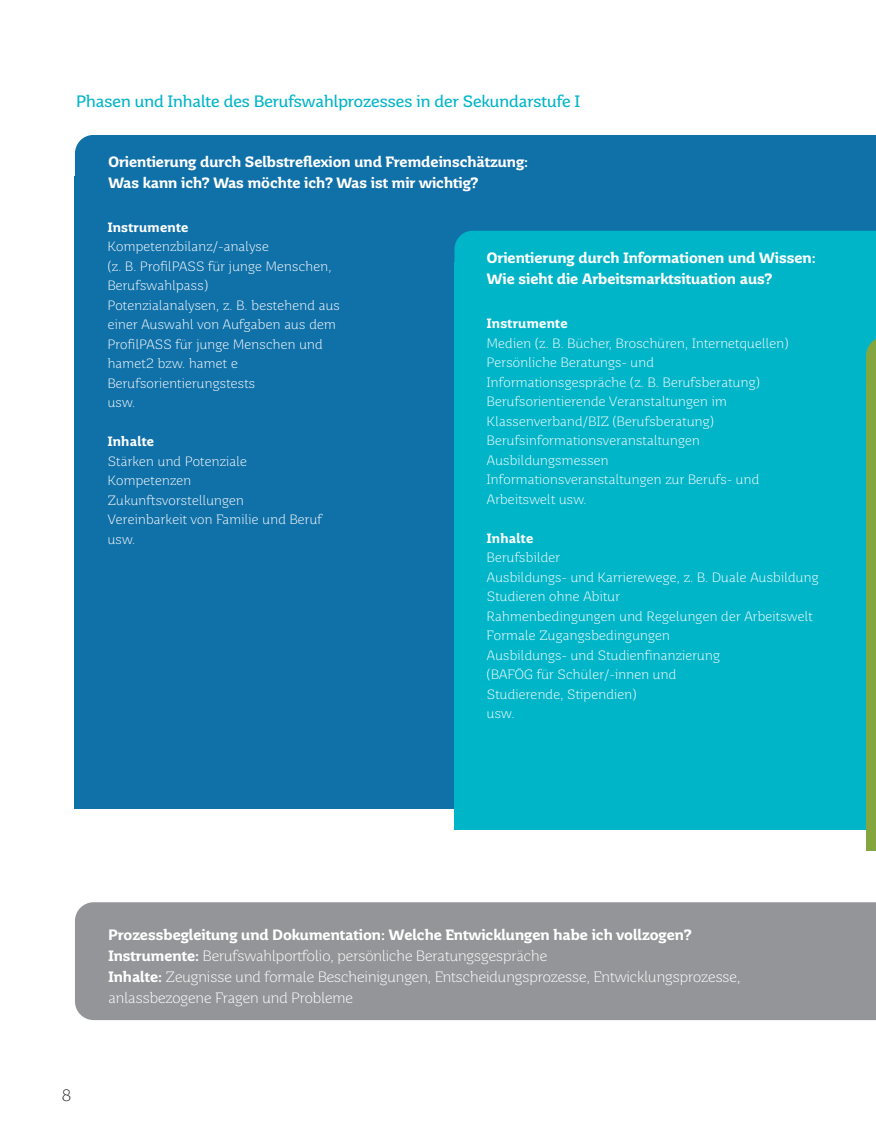
<style>
.page{position:relative;width:876px;height:1136px;background:#fff}
.page>*{position:absolute;margin:0;border:0;box-sizing:border-box;transform-origin:0 0}
.t1{font:16.5px "Saar Pro";color:#00b5c8}
.t2{font:300 16.5px "Saar Pro";color:#231f20}
.t3{font:300 15px/21px "Saar Pro";color:#fff}
.t4{font:700 15px/21px "Saar Pro";color:#fff}
.t5{font:300 13.5px/19.5px "Saar Pro";letter-spacing:.02em;color:#fff}
.t6{font:700 13.5px "Saar Pro";letter-spacing:.02em;color:#fff}
.s1{font-weight:700}
</style>
<div class="page">
<div style="left:75px;top:176px;width:801px;height:632px;background:#1070a8"></div>
<div style="left:75px;top:135px;width:801px;height:41px;background:#1070a8"></div>
<div style="left:454px;top:230px;width:422px;height:32px;background:#00b5c8"></div>
<div style="left:454px;top:262px;width:422px;height:567px;background:#00b5c8"></div>
<svg style="left:866px;top:339px;width:10px;height:41px"></svg>
<div style="left:866px;top:380px;width:10px;height:470px;background:#83a73e"></div>
<div style="left:75px;top:902px;width:801px;height:119px;background:#939598"></div>
<p class="t1" style="left:77px;top:92px;width:505px">Phasen und Inhalte des Berufswahlprozesses in der Sekundarstufe I</p>
<p class="t4" style="left:108px;top:151px;width:421px">Orientierung durch Selbstreflexion und Fremdeinschätzung:<br>Was kann ich? Was möchte ich? Was ist mir wichtig?</p>
<p class="t6" style="left:108px;top:218px;width:82px">Instrumente</p>
<p class="t5" style="left:108px;top:237px;width:234px">Kompetenzbilanz/-analyse<br>(z. B. ProfilPASS für junge Menschen,<br>Berufswahlpass)<br>Potenzialanalysen, z. B. bestehend aus einer Auswahl von Aufgaben aus dem<br>ProfilPASS für junge Menschen und hamet2 bzw. hamet e<br>Berufsorientierungstests<br>usw.</p>
<p class="t6" style="left:108px;top:433px;width:48px">Inhalte</p>
<p class="t5" style="left:108px;top:451px;width:216px">Stärken und Potenziale<br>Kompetenzen<br>Zukunftsvorstellungen<br>Vereinbarkeit von Familie und Beruf usw.</p>
<p class="t4" style="left:487px;top:247px;width:330px">Orientierung durch Informationen und Wissen:<br>Wie sieht die Arbeitsmarktsituation aus?</p>
<p class="t6" style="left:487px;top:315px;width:82px">Instrumente</p>
<p class="t5" style="left:487px;top:333px;width:303px">Medien (z. B. Bücher, Broschüren, Internetquellen)<br>Persönliche Beratungs- und Informationsgespräche (z. B. Berufsberatung)<br>Berufsorientierende Veranstaltungen im Klassenverband/BIZ (Berufsberatung)<br>Berufsinformationsveranstaltungen Ausbildungsmessen<br>Informationsveranstaltungen zur Berufs- und Arbeitswelt usw.</p>
<p class="t6" style="left:487px;top:529px;width:48px">Inhalte</p>
<p class="t5" style="left:487px;top:547px;width:333px">Berufsbilder<br>Ausbildungs- und Karrierewege, z. B. Duale Ausbildung<br>Studieren ohne Abitur<br>Rahmenbedingungen und Regelungen der Arbeitswelt<br>Formale Zugangsbedingungen<br>Ausbildungs- und Studienfinanzierung<br>(BAFÖG für Schüler/-innen und<br>Studierende, Stipendien)<br>usw.</p>
<p class="t2" style="left:62px;top:1085px;width:11px">8</p>
<p class="t3" style="left:108px;top:923px;width:633px"><span class="s1">Prozessbegleitung und Dokumentation: Welche Entwicklungen habe ich vollzogen?<br>Instrumente:</span> Berufswahlportfolio, persönliche Beratungsgespräche<br><span class="s1">Inhalte:</span> Zeugnisse und formale Bescheinigungen, Entscheidungsprozesse, Entwicklungsprozesse, anlassbezogene Fragen und Probleme</p>
</div>
